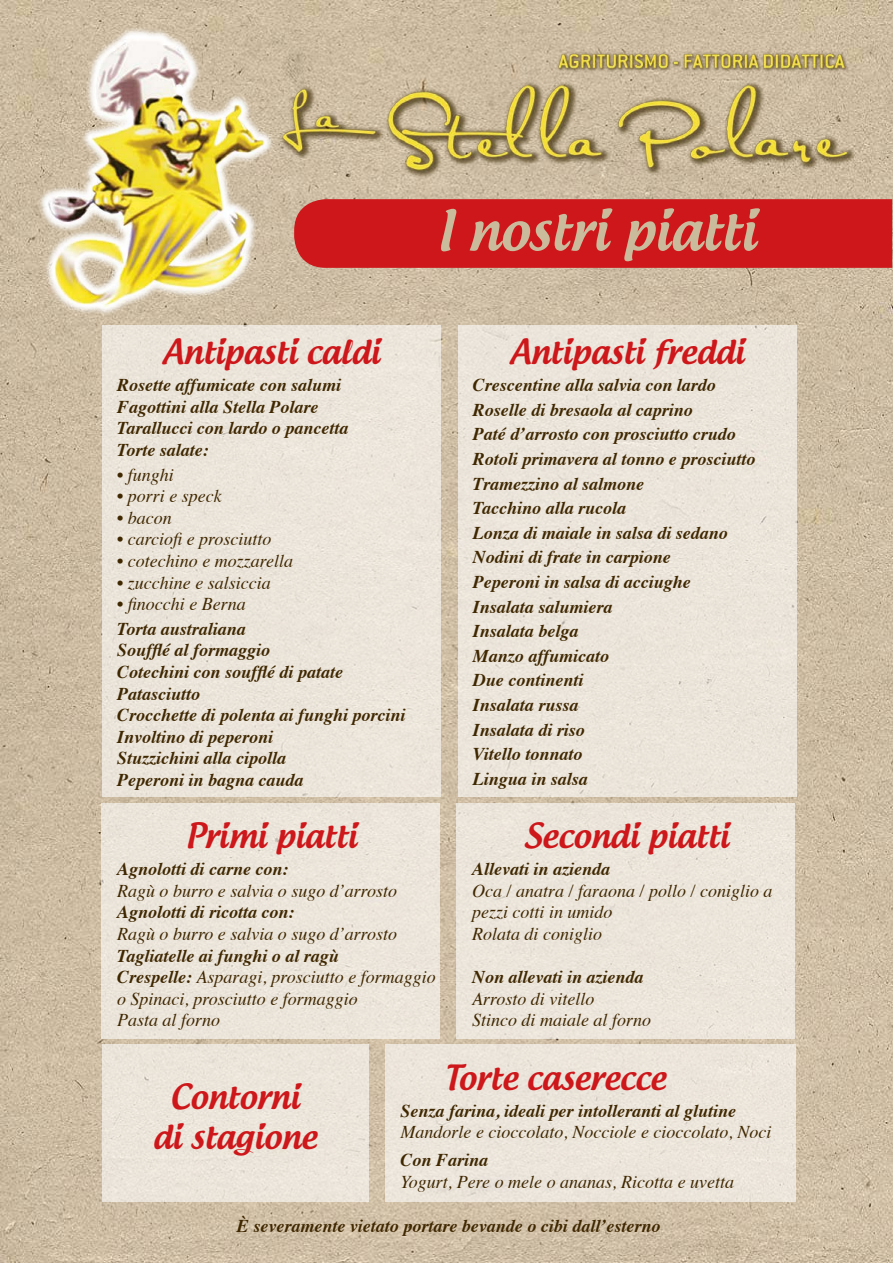
<style>
.page{position:relative;width:893px;height:1263px;background:#fff}
.page>*{position:absolute;margin:0;border:0;box-sizing:border-box;transform-origin:0 0}
.t1{font:500 54px "Androgyne";color:#cabb9c}
.t2{font:500 33px/39.6px "Androgyne";color:#cd171a;text-align:center}
.t3{font:italic 700 18px/24.6px "Times";color:#3f2700}
.t4{font:italic 18px/21.6px "Times";color:#3f2700}
.s1{font-weight:700}
</style>
<div class="page">
<img style="left:0;top:0;width:893px;height:1263px">
<img style="left:32px;top:28px;width:830px;height:291px">
<div style="left:294px;top:199px;width:598px;height:69px;background:#cd171a"></div>
<div style="left:102px;top:325px;width:339px;height:472px;background:#ebe5da"></div>
<div style="left:101px;top:803px;width:339px;height:236px;background:#ebe5db"></div>
<div style="left:385px;top:1044px;width:410px;height:158px;background:#ece5db"></div>
<div style="left:102px;top:1044px;width:267px;height:158px;background:#ebe5db"></div>
<div style="left:456px;top:803px;width:339px;height:236px;background:#ebe5db"></div>
<div style="left:458px;top:325px;width:339px;height:472px;background:#ebe4da"></div>
<h2 class="t2" style="left:163px;top:332px;width:219px">Antipasti caldi</h2>
<p class="t3" style="left:117px;top:373px;width:233px;line-height:21.6px">Rosette affumicate con salumi<br>Fagottini alla Stella Polare<br>Tarallucci con lardo o pancetta<br>Torte salate:</p>
<p class="t4" style="left:117px;top:463px;width:58px">• funghi</p>
<p class="t4" style="left:117px;top:484px;width:106px">• porri e speck</p>
<p class="t4" style="left:117px;top:506px;width:56px">• bacon</p>
<p class="t4" style="left:117px;top:527px;width:156px">• carciofi e prosciutto</p>
<p class="t4" style="left:117px;top:549px;width:178px">• cotechino e mozzarella</p>
<p class="t4" style="left:117px;top:571px;width:155px">• zucchine e salsiccia</p>
<p class="t4" style="left:117px;top:592px;width:130px">• finocchi e Berna</p>
<p class="t3" style="left:117px;top:616px;width:290px;line-height:21.6px">Torta australiana<br>Soufflé al formaggio<br>Cotechini con soufflé di patate<br>Patasciutto<br>Crocchette di polenta ai funghi porcini<br>Involtino di peperoni<br>Stuzzichini alla cipolla<br>Peperoni in bagna cauda</p>
<h2 class="t2" style="left:186px;top:816px;width:173px">Primi piatti</h2>
<h1 class="t1" style="left:437px;top:196px;width:321px">I nostri piatti</h1>
<h2 class="t2" style="left:510px;top:332px;width:236px">Antipasti freddi</h2>
<p class="t3" style="left:473px;top:371px;width:284px">Crescentine alla salvia con lardo<br>Roselle di bresaola al caprino<br>Paté d’arrosto con prosciutto crudo<br>Rotoli primavera al tonno e prosciutto<br>Tramezzino al salmone<br>Tacchino alla rucola<br>Lonza di maiale in salsa di sedano<br>Nodini di frate in carpione<br>Peperoni in salsa di acciughe<br>Insalata salumiera<br>Insalata belga<br>Manzo affumicato<br>Due continenti<br>Insalata russa<br>Insalata di riso<br>Vitello tonnato<br>Lingua in salsa</p>
<h2 class="t2" style="left:524px;top:816px;width:207px">Secondi piatti</h2>
<p class="t3" style="left:117px;top:855px;width:173px">Agnolotti di carne con:</p>
<p class="t4" style="left:117px;top:879px;width:282px">Ragù o burro e salvia o sugo d’arrosto</p>
<p class="t3" style="left:117px;top:898px;width:179px">Agnolotti di ricotta con:</p>
<p class="t4" style="left:117px;top:922px;width:282px">Ragù o burro e salvia o sugo d’arrosto</p>
<p class="t4" style="left:117px;top:944px;width:320px"><span class="s1">Tagliatelle ai funghi o al ragù<br>Crespelle:</span> Asparagi, prosciutto e formaggio o Spinaci, prosciutto e formaggio<br>Pasta al forno</p>
<p class="t3" style="left:472px;top:855px;width:140px">Allevati in azienda</p>
<p class="t4" style="left:472px;top:879px;width:302px">Oca / anatra / faraona / pollo / coniglio a pezzi cotti in umido<br>Rolata di coniglio</p>
<p class="t3" style="left:472px;top:963px;width:173px">Non allevati in azienda</p>
<p class="t4" style="left:472px;top:987px;width:181px">Arrosto di vitello<br>Stinco di maiale al forno</p>
<h2 class="t2" style="left:153px;top:1076px;width:165px">Contorni di stagione</h2>
<h2 class="t2" style="left:444px;top:1057px;width:223px">Torte caserecce</h2>
<p class="t3" style="left:401px;top:1097px;width:337px">Senza farina, ideali per intolleranti al glutine</p>
<p class="t4" style="left:401px;top:1120px;width:372px">Mandorle e cioccolato, Nocciole e cioccolato, Noci</p>
<p class="t3" style="left:401px;top:1146px;width:89px">Con Farina</p>
<p class="t4" style="left:401px;top:1170px;width:335px">Yogurt, Pere o mele o ananas, Ricotta e uvetta</p>
<p class="t3" style="left:237px;top:1212px;width:425px">È severamente vietato portare bevande o cibi dall’esterno</p>
</div>
